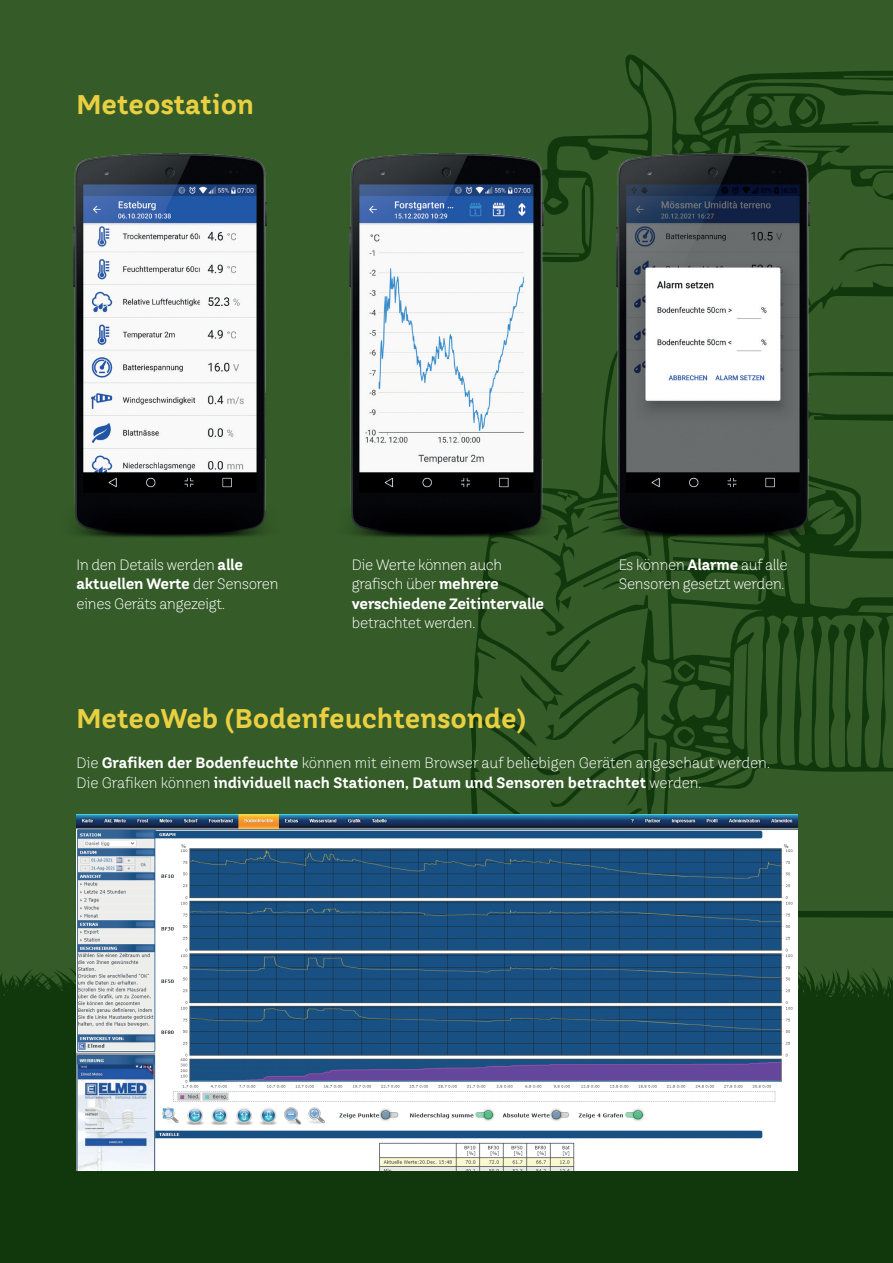
<style>
.page{position:relative;width:893px;height:1263px;background:#345b28}
.page>*{position:absolute;margin:0;border:0;box-sizing:border-box;transform-origin:0 0}
.t1{font:700 27px "TT Hazelnuts";color:#e9cf41}
.t2{font:300 15px/19.5px "TT Hazelnuts";letter-spacing:-.015em;color:#fff}
.t3{font:700 15px/19.5px "TT Hazelnuts";letter-spacing:-.015em;color:#fff}
.s1{font-weight:700}
.s2{font-weight:300}
</style>
<div class="page">
<svg style="left:373px;top:54px;width:520px;height:866px"></svg>
<svg style="left:585px;top:506px;width:66px;height:50px"></svg>
<svg style="left:496px;top:568px;width:153px;height:178px"></svg>
<svg style="left:545px;top:769px;width:99px;height:46px"></svg>
<svg style="left:839px;top:247px;width:54px;height:33px"></svg>
<svg style="left:753px;top:137px;width:97px;height:21px"></svg>
<svg style="left:677px;top:729px;width:17px;height:15px"></svg>
<svg style="left:0;top:963px;width:893px;height:34px"></svg>
<div style="left:0;top:997px;width:893px;height:266px;background:#11380c"></div>
<img style="left:349px;top:153px;width:207px;height:385px">
<img style="left:603px;top:153px;width:219px;height:385px">
<img style="left:73px;top:153px;width:194px;height:385px">
<img style="left:77px;top:815px;width:720px;height:355px">
<p class="t1" style="left:77px;top:86px;width:179px">Meteostation</p>
<p class="t2" style="left:77px;top:554px;width:204px">In den Details werden <span class="s1">alle aktuellen Werte</span> der Sensoren eines Geräts angezeigt.</p>
<p class="t2" style="left:352px;top:554px;width:152px">Die Werte können auch</p>
<p class="t2" style="left:352px;top:574px;width:148px">grafisch über <span class="s1">mehrere</span></p>
<p class="t3" style="left:352px;top:594px;width:194px">verschiedene Zeitintervalle <span class="s2">betrachtet werden.</span></p>
<p class="t1" style="left:77px;top:701px;width:452px">MeteoWeb (Bodenfeuchtensonde)</p>
<p class="t2" style="left:619px;top:554px;width:171px">Es können <span class="s1">Alarme</span> auf alle</p>
<p class="t2" style="left:619px;top:574px;width:167px">Sensoren gesetzt werden.</p>
<p class="t2" style="left:77px;top:753px;width:695px">Die <span class="s1">Grafiken der Bodenfeuchte</span> können mit einem Browser auf beliebigen Geräten angeschaut werden.<br>Die Grafiken können <span class="s1">individuell nach Stationen, Datum und Sensoren betrachtet</span> werden.</p>
</div>
